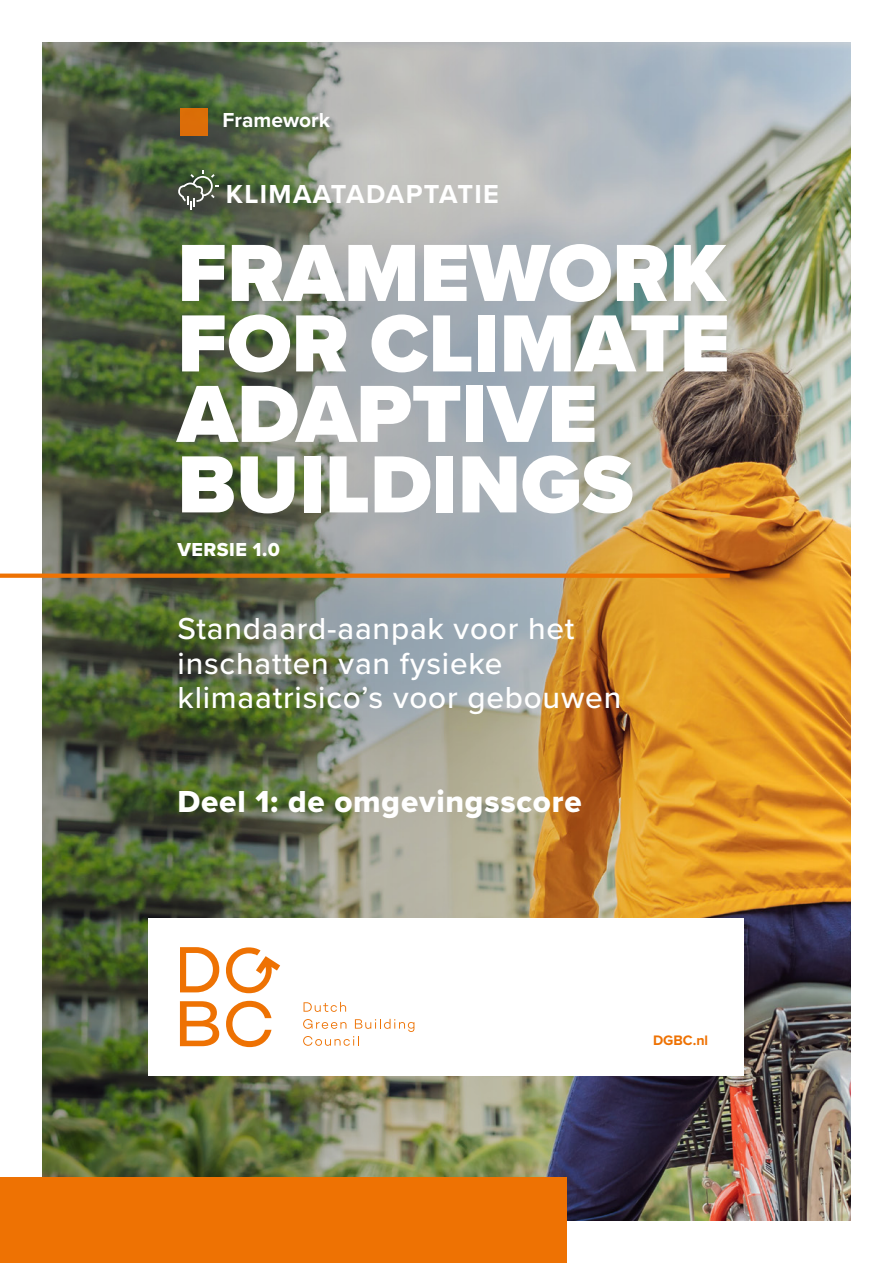
<style>
.page{position:relative;width:893px;height:1263px;background:#fff}
.page>*{position:absolute;margin:0;border:0;box-sizing:border-box;transform-origin:0 0}
.t1{font:900 84px/70.5px "Proxima Nova";color:#fff}
.t2{font:500 31.5px/34.5px "Proxima Nova";letter-spacing:.025em;color:#fff}
.t3{font:31.5px "Proxima Nova Extrabld";letter-spacing:.025em;color:#fff}
.t4{font:700 27px "Proxima Nova";letter-spacing:.05em;color:#fff}
.t5{font:700 21px "Proxima Nova";color:#fff}
.t6{font:19.5px "Proxima Nova Extrabld";letter-spacing:.025em;color:#fff}
.t7{font:700 14.25px "Proxima Nova";color:#ee7203}
</style>
<div class="page">
<img style="left:43px;top:43px;width:807px;height:1177px">
<div style="left:148px;top:918px;width:595px;height:158px;background:#fff"></div>
<svg style="left:304px;top:1002px;width:42px;height:10px"></svg>
<svg style="left:303px;top:1019px;width:111px;height:27px"></svg>
<svg style="left:180px;top:947px;width:39px;height:45px"></svg>
<svg style="left:226px;top:947px;width:54px;height:46px"></svg>
<svg style="left:180px;top:1001px;width:39px;height:45px"></svg>
<svg style="left:226px;top:1001px;width:45px;height:46px"></svg>
<div style="left:0;top:573px;width:730px;height:5px;background:#ee7203"></div>
<div style="left:180px;top:108px;width:28px;height:28px;background:#dc6d08"></div>
<div style="left:0;top:1178px;width:567px;height:85px;background:#ee7203"></div>
<svg style="left:178px;top:170px;width:41px;height:40px;background:#5d6a56"></svg>
<p class="t5" style="left:223px;top:104px;width:109px">Framework</p>
<p class="t4" style="left:226px;top:174px;width:275px">KLIMAATADAPTATIE</p>
<h1 class="t1" style="left:178px;top:237px;width:554px">FRAMEWORK<br>FOR CLIMATE<br>ADAPTIVE<br>BUILDINGS</h1>
<p class="t6" style="left:178px;top:535px;width:104px">VERSIE 1.0</p>
<p class="t2" style="left:178px;top:610px;width:445px">Standaard-aanpak voor het inschatten van fysieke klimaatrisico’s voor gebouwen</p>
<p class="t3" style="left:178px;top:778px;width:406px">Deel 1: de omgevingsscore</p>
<p class="t7" style="left:653px;top:1030px;width:57px">DGBC.nl</p>
</div>
